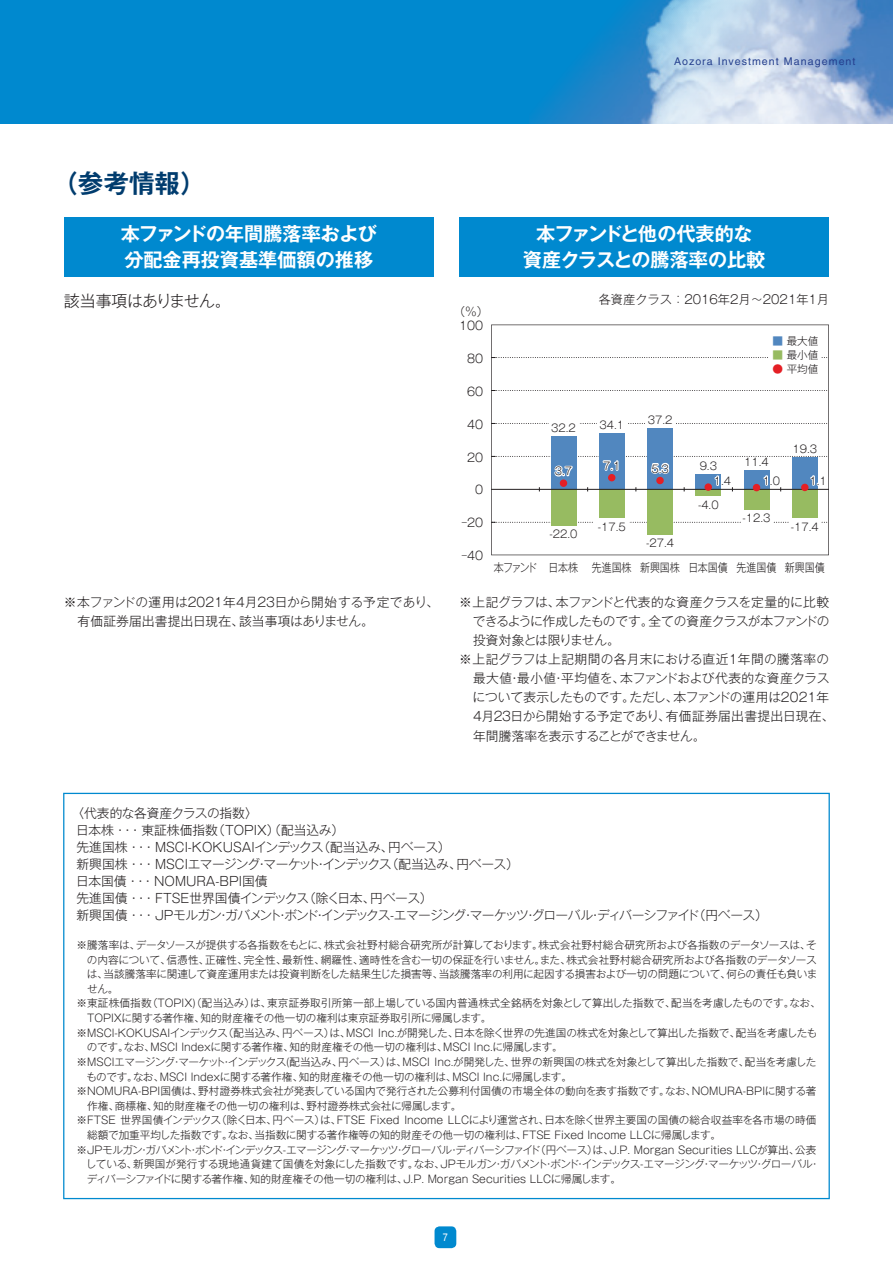
<style>
.page{position:relative;width:893px;height:1263px;background:#fff}
.page>*{position:absolute;margin:0;border:0;box-sizing:border-box;transform-origin:0 0}
.t1{font:700 25.5px "Gothic MB101 Pr 5 De";color:#003c6e}
.t2{font:700 19.2px/25.5px "Gothic MB101 Pr 5 De";color:#fff}
.t3{font:700 19.2px/25.5px "Gothic MB101 Pr 5 De";letter-spacing:-.02em;color:#fff;text-align:center}
.t4{font:300 15.9px "Gothic MB101 Pr 5";letter-spacing:-.03em;color:#231f20}
.t5{font:300 12.75px/17px "Gothic MB101 Pr 5";letter-spacing:-.015em;color:#231f20}
.t6{font:300 12.75px/19.2px "Gothic MB101 Pr 5";letter-spacing:.005em;color:#231f20}
.t7{font:300 12.75px "Gothic MB101 Pr 5";letter-spacing:-.045em;color:#231f20}
.t8{font:300 12.75px "Gothic MB101 Pr 5";letter-spacing:.015em;color:#231f20}
.t9{font:300 12.75px "Gothic MB101 Pr 5";letter-spacing:-.04em;color:#231f20}
.t10{font:300 12.15px "Gothic MB101 Pr 5";color:#231f20}
.t11{font:300 11.7px "Gothic MB101 Pr 5";color:#231f20;scale:.85 1}
.t12{font:300 11.7px "Gothic MB101 Pr 5";color:#231f20}
.t13{font:condensed 10.95px "Helvetica";color:#fff}
.t14{font:300 10.65px "Gothic MB101 Pr 5";letter-spacing:-.005em;color:#231f20}
.t15{font:300 10.65px "Gothic MB101 Pr 5";letter-spacing:-.045em;color:#231f20}
.t16{font:300 10.65px "Gothic MB101 Pr 5";letter-spacing:-.025em;color:#231f20}
.t17{font:10.65px "Helvetica CE";letter-spacing:.1em;color:#253f8e}
.s1{color:#5187bf}
.s2{color:#97bb61}
.s3{color:#e41f25}
</style>
<div class="page">
<div style="left:435px;top:1226px;width:21px;height:22px;background:#0089cf;border-radius:5px"></div>
<div style="left:0;top:0;width:893px;height:123px;background:#0089cf"></div>
<img style="left:531px;top:0;width:362px;height:123px">
<div style="left:64px;top:217px;width:370px;height:59px;background:#0089cf"></div>
<div style="left:459px;top:217px;width:370px;height:59px;background:#0089cf"></div>
<svg style="left:491px;top:325px;width:338px;height:230px"></svg>
<svg style="left:491px;top:357px;width:337px;height:1px"></svg>
<svg style="left:491px;top:390px;width:337px;height:1px"></svg>
<svg style="left:491px;top:423px;width:337px;height:1px"></svg>
<svg style="left:491px;top:522px;width:337px;height:1px"></svg>
<hr style="left:789px;top:520px;width:32px;height:4px;background:#fff">
<hr style="left:741px;top:520px;width:31px;height:4px;background:#fff">
<hr style="left:595px;top:520px;width:34px;height:4px;background:#fff">
<div style="left:549px;top:421px;width:29px;height:5px;background:#fff"></div>
<div style="left:597px;top:421px;width:30px;height:5px;background:#fff"></div>
<div style="left:645px;top:421px;width:30px;height:5px;background:#fff"></div>
<svg style="left:491px;top:456px;width:337px;height:35px"></svg>
<div style="left:770px;top:333px;width:51px;height:43px;background:#fff"></div>
<hr style="left:491px;top:489px;width:338px;height:1px;background:#231f20">
<div style="left:560px;top:479px;width:7px;height:8px;background:#e41f25;border-radius:50%"></div>
<div style="left:608px;top:474px;width:7px;height:7px;background:#e41f25;border-radius:50%"></div>
<div style="left:656px;top:477px;width:8px;height:7px;background:#e41f25;border-radius:50%"></div>
<div style="left:704px;top:483px;width:8px;height:8px;background:#e41f25;border-radius:50%"></div>
<div style="left:753px;top:484px;width:7px;height:7px;background:#e41f25;border-radius:50%"></div>
<div style="left:801px;top:484px;width:7px;height:7px;background:#e41f25;border-radius:50%"></div>
<h1 class="t1" style="left:52px;top:162px;width:155px">（参考情報）</h1>
<p class="t17" style="left:674px;top:56px;width:183px">Aozora Investment Management</p>
<h2 class="t2" style="left:121px;top:220px;width:258px">本ファンドの年間騰落率および分配金再投資基準価額の推移</h2>
<h2 class="t3" style="left:523px;top:220px;width:244px">本ファンドと他の代表的な<br>資産クラスとの騰落率の比較</h2>
<h3 class="t4" style="left:64px;top:288px;width:169px">該当事項はありません。</h3>
<p class="t6" style="left:78px;top:591px;width:363px;text-indent:-14px">※本ファンドの運用は2021年4月23日から開始する予定であり、有価証券届出書提出日現在、該当事項はありません。</p>
<p class="t12" style="left:453px;top:302px;width:37px">（％）</p>
<p class="t12" style="left:459px;top:315px;width:26px">100</p>
<p class="t12" style="left:467px;top:348px;width:18px">80</p>
<p class="t12" style="left:467px;top:381px;width:18px">60</p>
<p class="t12" style="left:467px;top:414px;width:18px">40</p>
<p class="t12" style="left:467px;top:447px;width:18px">20</p>
<p class="t12" style="left:475px;top:480px;width:10px">0</p>
<p class="t12" style="left:461px;top:513px;width:23px">-20</p>
<p class="t12" style="left:461px;top:546px;width:23px">-40</p>
<p class="t10" style="left:599px;top:289px;width:232px">各資産クラス：2016年2月～2021年1月</p>
<p class="t14" style="left:551px;top:419px;width:26px">32.2</p>
<p class="t14" style="left:599px;top:416px;width:26px">34.1</p>
<p class="t14" style="left:648px;top:411px;width:26px">37.2</p>
<p class="t14" style="left:555px;top:462px;width:19px">3.7</p>
<p class="t14" style="left:550px;top:525px;width:29px">-22.0</p>
<p class="t14" style="left:603px;top:457px;width:19px">7.1</p>
<p class="t14" style="left:651px;top:460px;width:19px">5.3</p>
<p class="t14" style="left:598px;top:518px;width:29px">-17.5</p>
<p class="t14" style="left:646px;top:534px;width:29px">-27.4</p>
<p class="t14" style="left:772px;top:332px;width:48px"><span class="s1">■</span> 最大値</p>
<p class="t14" style="left:772px;top:346px;width:48px"><span class="s2">■</span> 最小値</p>
<p class="t14" style="left:772px;top:360px;width:48px"><span class="s3">●</span> 平均値</p>
<p class="t14" style="left:700px;top:457px;width:19px">9.3</p>
<p class="t14" style="left:744px;top:453px;width:26px">11.4</p>
<p class="t14" style="left:792px;top:440px;width:26px">19.3</p>
<p class="t14" style="left:714px;top:472px;width:19px">1.4</p>
<p class="t14" style="left:763px;top:472px;width:19px">1.0</p>
<p class="t14" style="left:809px;top:472px;width:19px">1.1</p>
<p class="t14" style="left:698px;top:496px;width:22px">-4.0</p>
<p class="t14" style="left:743px;top:509px;width:29px">-12.3</p>
<p class="t14" style="left:791px;top:518px;width:29px">-17.4</p>
<p class="t11" style="left:494px;top:558px;width:391px">本ファンド 日本株 先進国株 新興国株 日本国債 先進国債 新興国債</p>
<p class="t5" style="left:459px;top:592px;width:371px">※上記グラフは、本ファンドと代表的な資産クラスを定量的に比較</p>
<p class="t7" style="left:473px;top:610px;width:358px">できるように作成したものです。全ての資産クラスが本ファンドの</p>
<p class="t9" style="left:473px;top:629px;width:148px">投資対象とは限りません。</p>
<p class="t8" style="left:459px;top:648px;width:372px">※上記グラフは上記期間の各月末における直近1年間の騰落率の</p>
<p class="t5" style="left:473px;top:669px;width:358px">最大値・最小値・平均値を、本ファンドおよび代表的な資産クラス</p>
<p class="t5" style="left:472px;top:688px;width:358px">について表示したものです。ただし、本ファンドの運用は2021年</p>
<p class="t5" style="left:473px;top:707px;width:363px">4月23日から開始する予定であり、有価証券届出書提出日現在、</p>
<p class="t7" style="left:473px;top:725px;width:234px">年間騰落率を表示することができません。</p>
<p class="t5" style="left:76px;top:803px;width:693px;text-indent:-5px">〈代表的な各資産クラスの指数〉<br>日本株・・・東証株価指数（TOPIX）（配当込み）<br>先進国株・・・MSCI-KOKUSAIインデックス（配当込み、円ベース）<br>新興国株・・・MSCIエマージング・マーケット・インデックス（配当込み、円ベース）<br>日本国債・・・NOMURA-BPI国債<br>先進国債・・・FTSE世界国債インデックス（除く日本、円ベース）<br>新興国債・・・JPモルガン・ガバメント・ボンド・インデックス-エマージング・マーケッツ・グローバル・ディバーシファイド（円ベース）</p>
<p class="t14" style="left:77px;top:936px;width:742px">※騰落率は、データソースが提供する各指数をもとに、株式会社野村総合研究所が計算しております。株式会社野村総合研究所および各指数のデータソースは、そ</p>
<p class="t14" style="left:87px;top:951px;width:731px">の内容について、信憑性、正確性、完全性、最新性、網羅性、適時性を含む一切の保証を行いません。また、株式会社野村総合研究所および各指数のデータソース</p>
<p class="t14" style="left:87px;top:965px;width:732px">は、当該騰落率に関連して資産運用または投資判断をした結果生じた損害等、当該騰落率の利用に起因する損害および一切の問題について、何らの責任も負いま</p>
<p class="t14" style="left:87px;top:980px;width:33px">せん。</p>
<p class="t14" style="left:77px;top:994px;width:746px">※東証株価指数（TOPIX)（配当込み）は、東京証券取引所第一部上場している国内普通株式全銘柄を対象として算出した指数で、配当を考慮したものです。なお、</p>
<p class="t14" style="left:87px;top:1009px;width:406px">TOPIXに関する著作権、知的財産権その他一切の権利は東京証券取引所に帰属します。</p>
<p class="t14" style="left:77px;top:1024px;width:742px">※MSCI-KOKUSAIインデックス（配当込み、円ベース）は、MSCI Inc.が開発した、日本を除く世界の先進国の株式を対象として算出した指数で、配当を考慮したも</p>
<p class="t14" style="left:87px;top:1038px;width:477px">のです。なお、MSCI Indexに関する著作権、知的財産権その他一切の権利は、MSCI Inc.に帰属します。</p>
<p class="t14" style="left:77px;top:1053px;width:742px">※MSCIエマージング・マーケット・インデックス(配当込み、円ベース）は、MSCI Inc.が開発した、世界の新興国の株式を対象として算出した指数で、配当を考慮した</p>
<p class="t14" style="left:87px;top:1067px;width:487px">ものです。なお、MSCI Indexに関する著作権、知的財産権その他一切の権利は、MSCI Inc.に帰属します。</p>
<p class="t14" style="left:77px;top:1082px;width:741px">※NOMURA-BPI国債は、野村證券株式会社が発表している国内で発行された公募利付国債の市場全体の動向を表す指数です。なお、NOMURA-BPIに関する著</p>
<p class="t14" style="left:87px;top:1097px;width:376px">作権、商標権、知的財産権その他一切の権利は、野村證券株式会社に帰属します。</p>
<p class="t14" style="left:77px;top:1111px;width:741px">※FTSE 世界国債インデックス（除く日本、円ベース）は、FTSE Fixed Income LLCにより運営され、日本を除く世界主要国の国債の総合収益率を各市場の時価</p>
<p class="t14" style="left:87px;top:1126px;width:635px">総額で加重平均した指数です。なお、当指数に関する著作権等の知的財産その他一切の権利は、FTSE Fixed Income LLCに帰属します。</p>
<p class="t15" style="left:77px;top:1141px;width:741px">※JPモルガン・ガバメント・ボンド・インデックス-エマージング・マーケッツ・グローバル・ディバーシファイド（円ベース）は、J.P. Morgan Securities LLCが算出、公表</p>
<p class="t16" style="left:86px;top:1155px;width:736px">している、新興国が発行する現地通貨建て国債を対象にした指数です。なお、JPモルガン・ガバメント・ボンド・インデックス-エマージング・マーケッツ・グローバル・</p>
<p class="t14" style="left:87px;top:1170px;width:536px">ディバーシファイドに関する著作権、知的財産権その他一切の権利は、J.P. Morgan Securities LLCに帰属します。</p>
<p class="t13" style="left:443px;top:1231px;width:6px">7</p>
</div>
